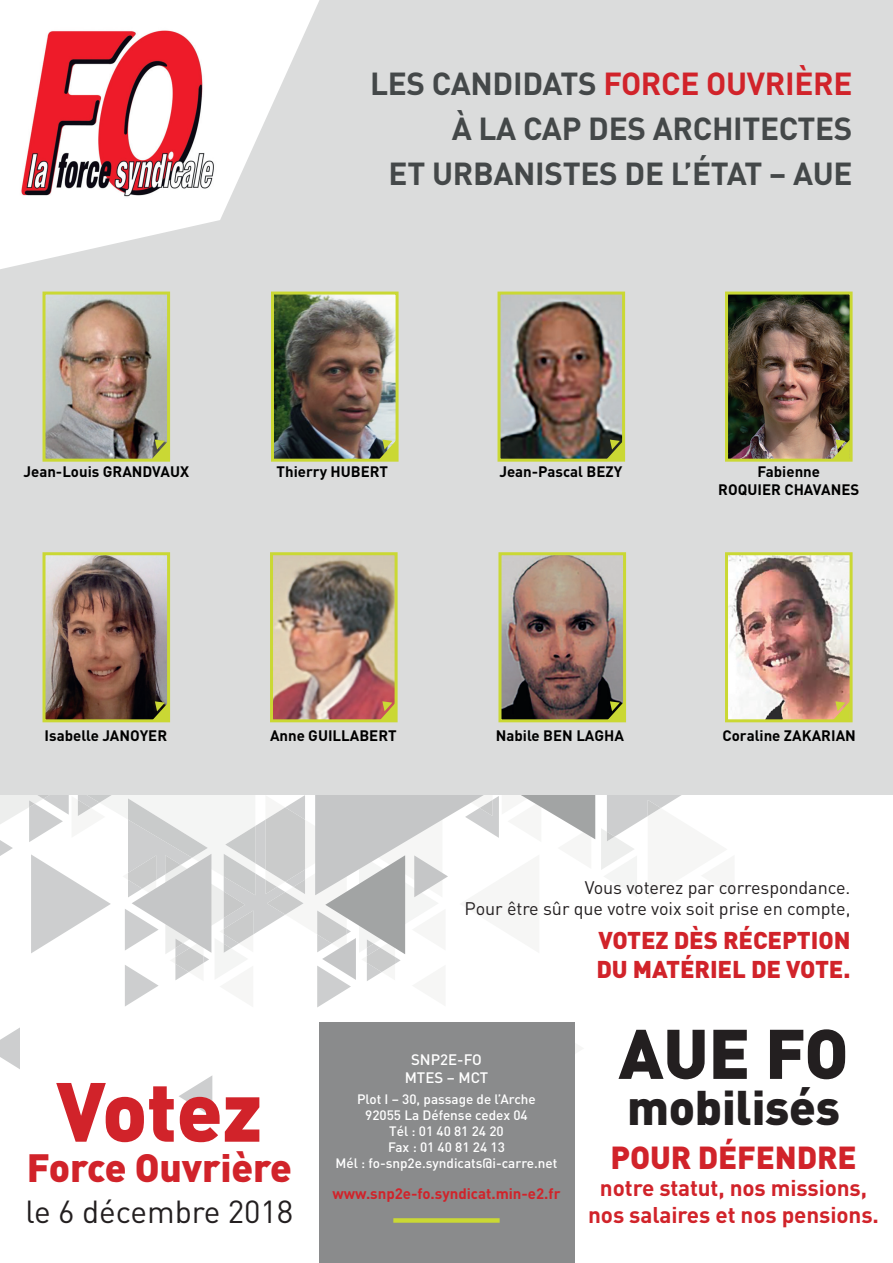
<style>
.page{position:relative;width:893px;height:1263px;background:#fff}
.page>*{position:absolute;margin:0;border:0;box-sizing:border-box;transform-origin:0 0}
.t1{font:900 82.5px "DIN";letter-spacing:-.005em;color:#d1232a}
.t2{font:900 69px "DIN";color:#231f20}
.t3{font:900 48px "DIN";letter-spacing:-.005em;color:#231f20}
.t4{font:900 39px "DIN";letter-spacing:-.005em;color:#d1232a}
.t5{font:700 31.5px/45px "DIN";letter-spacing:-.01em;color:#444849;text-align:right}
.t6{font:31.5px "DIN";letter-spacing:-.005em;color:#231f20}
.t7{font:900 31.5px "DIN";letter-spacing:-.005em;color:#d1232a}
.t8{font:900 24px/28.8px "DIN";letter-spacing:-.005em;color:#d1232a}
.t9{font:700 22.5px/27px "DIN";letter-spacing:-.005em;color:#d1232a;text-align:center}
.t10{font:18px/21px "DIN";letter-spacing:-.005em;color:#231f20;text-align:right}
.t11{font:700 15px/18px "DIN";color:#000;text-align:center}
.t12{font:700 15px "DIN";color:#d1232a}
.t13{font:500 15px/18px "DIN";color:#fff;text-align:center}
.t14{font:500 13.5px/16.2px "DIN";color:#fff;text-align:center}
.s1{color:#d1232a}
</style>
<div class="page">
<svg style="left:574px;top:1027px;width:1px;height:42px"></svg>
<svg style="left:179px;top:1076px;width:33px;height:41px"></svg>
<svg style="left:0;top:1027px;width:20px;height:42px"></svg>
<div style="left:319px;top:1023px;width:255px;height:240px;background:#8a8b8c"></div>
<div style="left:393px;top:1218px;width:107px;height:5px;background:#cad834"></div>
<div style="left:0;top:0;width:893px;height:795px;background:#dbdcdc"></div>
<svg style="left:0;top:0;width:320px;height:269px;fill:#fff"></svg>
<img style="left:15px;top:20px;width:203px;height:185px">
<img style="left:501px;top:296px;width:120px;height:162px">
<div style="left:497px;top:292px;width:128px;height:170px;border:3px solid #cad834"></div>
<svg style="left:606px;top:440px;width:18px;height:19px"></svg>
<img style="left:47px;top:296px;width:119px;height:58px">
<div style="left:43px;top:292px;width:127px;height:170px;border:3px solid #cad834"></div>
<img style="left:729px;top:296px;width:120px;height:162px">
<div style="left:725px;top:292px;width:128px;height:170px;border:3px solid #cad834"></div>
<svg style="left:832px;top:440px;width:18px;height:19px"></svg>
<img style="left:275px;top:296px;width:120px;height:58px">
<div style="left:271px;top:292px;width:128px;height:170px;border:3px solid #cad834"></div>
<img style="left:595px;top:556px;width:27px;height:162px">
<svg style="left:601px;top:576px;width:134px;height:320px"></svg>
<img style="left:0;top:354px;width:595px;height:653px">
<img style="left:729px;top:556px;width:120px;height:162px">
<div style="left:725px;top:552px;width:128px;height:170px;border:3px solid #cad834"></div>
<svg style="left:832px;top:701px;width:18px;height:20px"></svg>
<h3 class="t5" style="left:370px;top:60px;width:484px">LES CANDIDATS <span class="s1">FORCE OUVRIÈRE<br></span>À LA CAP DES ARCHITECTES<br>ET URBANISTES DE L’ÉTAT – AUE</h3>
<p class="t11" style="left:23px;top:462px;width:167px">Jean-Louis GRANDVAUX</p>
<p class="t11" style="left:499px;top:462px;width:124px">Jean-Pascal BEZY</p>
<p class="t11" style="left:718px;top:462px;width:143px">Fabienne<br>ROQUIER CHAVANES</p>
<p class="t11" style="left:277px;top:462px;width:113px">Thierry HUBERT</p>
<p class="t11" style="left:45px;top:726px;width:124px">Isabelle JANOYER</p>
<p class="t11" style="left:270px;top:726px;width:128px">Anne GUILLABERT</p>
<p class="t11" style="left:496px;top:726px;width:130px">Nabile BEN LAGHA</p>
<p class="t11" style="left:722px;top:726px;width:135px">Coraline ZAKARIAN</p>
<h1 class="t1" style="left:56px;top:1056px;width:208px">Votez</h1>
<h3 class="t4" style="left:27px;top:1142px;width:267px">Force Ouvrière</h3>
<h3 class="t6" style="left:26px;top:1192px;width:269px">le 6 décembre 2018</h3>
<p class="t10" style="left:465px;top:877px;width:387px">Vous voterez par correspondance.<br>Pour être sûr que votre voix soit prise en compte,</p>
<h3 class="t8" style="left:596px;top:925px;width:256px">VOTEZ DÈS RÉCEPTION<br>DU MATÉRIEL DE VOTE.</h3>
<p class="t13" style="left:405px;top:1050px;width:85px">SNP2E-FO<br>MTES – MCT</p>
<p class="t14" style="left:336px;top:1090px;width:223px">Plot I – 30, passage de l’Arche<br>92055 La Défense cedex 04<br>Tél : 01 40 81 24 20<br>Fax : 01 40 81 24 13<br>Mél : fo-snp2e.syndicats@i-carre.net</p>
<p class="t12" style="left:332px;top:1184px;width:230px">www.snp2e-fo.syndicat.min-e2.fr</p>
<h2 class="t2" style="left:618px;top:1008px;width:232px">AUE FO</h2>
<h3 class="t3" style="left:627px;top:1076px;width:215px">mobilisés</h3>
<h3 class="t7" style="left:610px;top:1136px;width:248px">POUR DÉFENDRE</h3>
<h3 class="t9" style="left:588px;top:1173px;width:292px">notre statut, nos missions, nos salaires et nos pensions.</h3>
</div>
